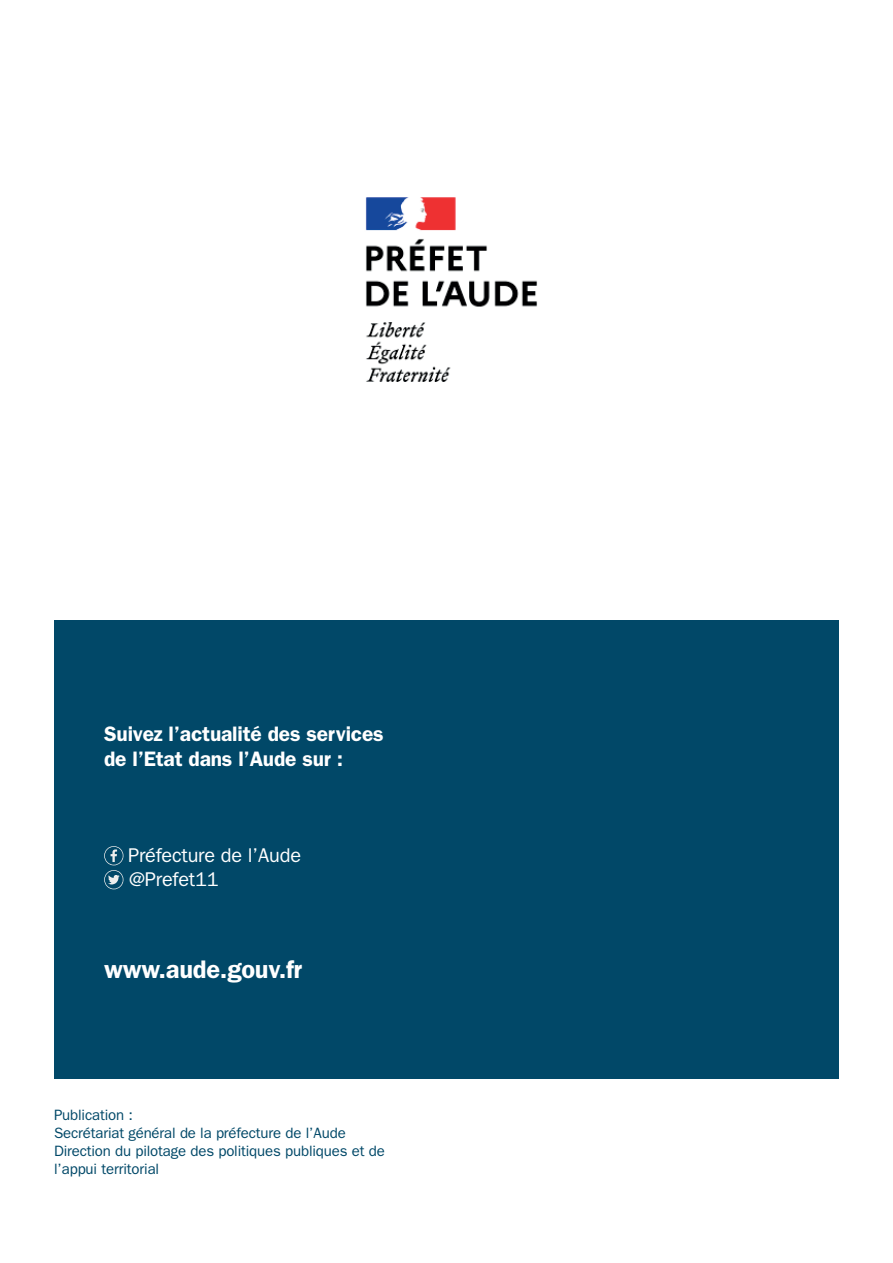
<style>
.page{position:relative;width:893px;height:1263px;background:#fff}
.page>*{position:absolute;margin:0;border:0;box-sizing:border-box;transform-origin:0 0}
.t1{font:600 25.5px "Franklin Gothic";letter-spacing:-.01em;color:#fff}
.t2{font:600 21px/25.5px "Franklin Gothic";letter-spacing:-.01em;color:#fff}
.t3{font:19.95px/24px "Franklin Gothic";letter-spacing:-.01em;color:#fff}
.t4{font:15px/18px "Franklin Gothic";letter-spacing:-.01em;color:#014868}
</style>
<div class="page">
<div style="left:54px;top:621px;width:785px;height:458px;background:#014868"></div>
<svg style="left:104px;top:846px;width:19px;height:43px"></svg>
<img style="left:365px;top:197px;width:173px;height:185px">
<h2 class="t2" style="left:104px;top:721px;width:281px">Suivez l’actualité des services de l’Etat dans l’Aude sur :</h2>
<h3 class="t3" style="left:128px;top:843px;width:175px">Préfecture de l’Aude @Prefet11</h3>
<h1 class="t1" style="left:104px;top:954px;width:200px">www.aude.gouv.fr</h1>
<p class="t4" style="left:54px;top:1106px;width:332px">Publication :<br>Secrétariat général de la préfecture de l’Aude Direction du pilotage des politiques publiques et de l’appui territorial</p>
</div>
